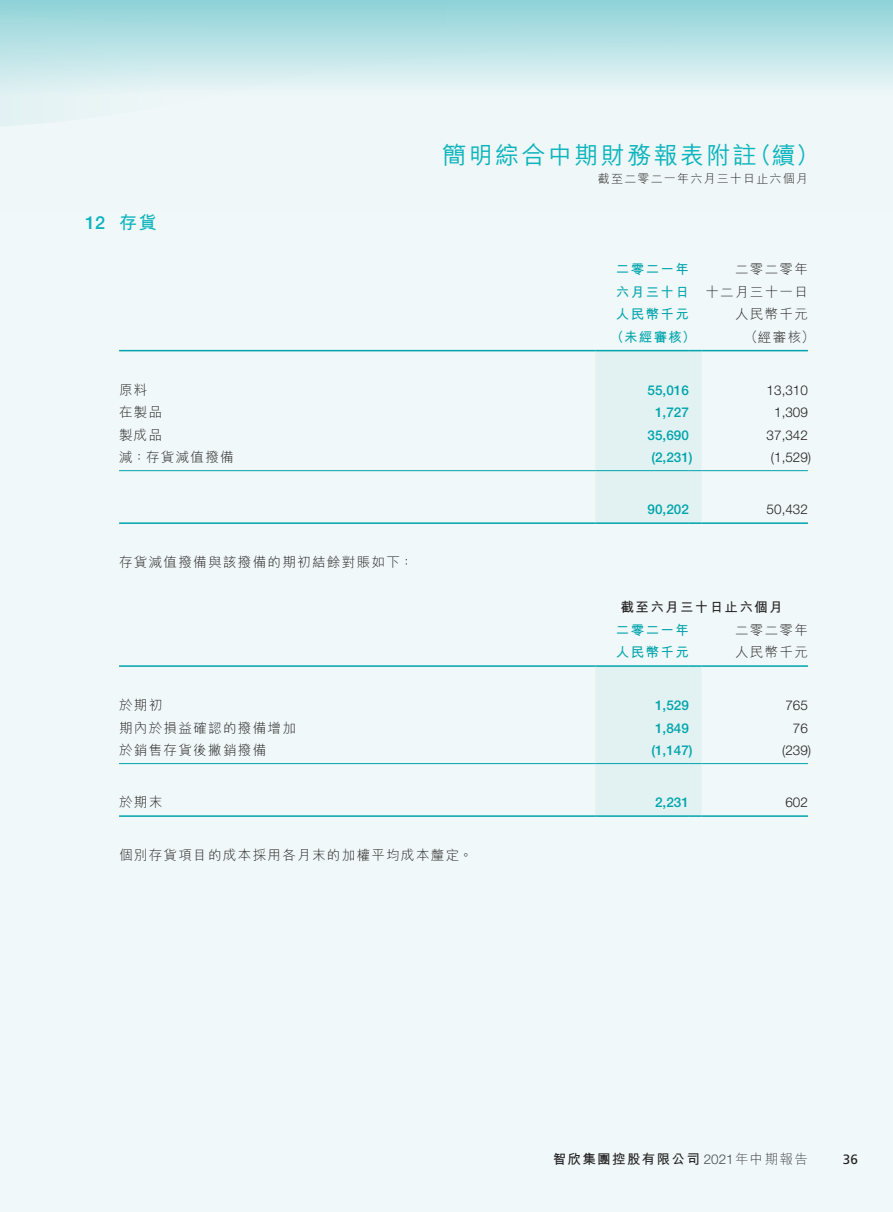
<style>
.page{position:relative;width:893px;height:1212px;background:#f0f8f9}
.page>*{position:absolute;margin:0;border:0;box-sizing:border-box;transform-origin:0 0}
.t1{font:500 24px "M Hei HK";letter-spacing:.1em;color:#0cb4bc}
.t2{font:700 18px "M Hei HK";color:#0cb4bc}
.t3{font:500 18px "Helvetica Neue LT Std";color:#0cb4bc}
.t4{font:300 13.5px/22.5px "M Hei HK";letter-spacing:.1em;color:#231f20;text-align:right}
.t5{font:500 13.5px "Helvetica Neue LT Std";color:#00a4ab}
.t6{font:300 13.5px "Helvetica Neue LT Std";color:#231f20}
.t7{font:700 13.5px/22.5px "M Hei HK";letter-spacing:.1em;color:#00a4ab}
.t8{font:700 13.5px "M Hei HK";letter-spacing:.1em;color:#231f20}
.t9{font:13.5px "Frutiger LT Std";color:#231f20}
.t10{font:300 12px "M Hei HK";letter-spacing:.1em;color:#231f20}
.s1{font-family:"Helvetica Neue LT Std";font-weight:300;color:#4b4c4d}
.s2{font-weight:300;color:#4b4c4d}
</style>
<div class="page">
<svg style="left:679px;top:0;width:214px;height:87px;background:#b8e3e6"></svg>
<svg style="left:344px;top:0;width:335px;height:87px;background:#bae3e6"></svg>
<svg style="left:0;top:76px;width:344px;height:50px"></svg>
<hr style="left:119px;top:470px;width:476px;height:1px;background:#00a4ab">
<hr style="left:702px;top:470px;width:106px;height:1px;background:#00a4ab">
<hr style="left:119px;top:350px;width:476px;height:1px;background:#00a4ab">
<hr style="left:702px;top:350px;width:106px;height:1px;background:#00a4ab">
<hr style="left:119px;top:522px;width:476px;height:2px;background:#00a4ab">
<div style="left:595px;top:350px;width:107px;height:174px;background:#e2f2f3"></div>
<hr style="left:702px;top:522px;width:106px;height:2px;background:#00a4ab">
<hr style="left:119px;top:763px;width:476px;height:1px;background:#00a4ab">
<hr style="left:702px;top:763px;width:106px;height:1px;background:#00a4ab">
<hr style="left:119px;top:665px;width:476px;height:2px;background:#00a4ab">
<hr style="left:702px;top:665px;width:106px;height:2px;background:#00a4ab">
<hr style="left:119px;top:815px;width:476px;height:2px;background:#00a4ab">
<div style="left:595px;top:665px;width:107px;height:152px;background:#e2f2f3"></div>
<hr style="left:702px;top:815px;width:106px;height:2px;background:#00a4ab">
<svg style="left:0;top:0;width:446px;height:76px;background:#b2dfe3"></svg>
<h2 class="t3" style="left:85px;top:212px;width:22px">12</h2>
<h2 class="t2" style="left:119px;top:209px;width:39px">存貨</h2>
<p class="t4" style="left:119px;top:378px;width:30px">原料</p>
<p class="t4" style="left:119px;top:401px;width:45px">在製品</p>
<p class="t4" style="left:119px;top:423px;width:45px">製成品</p>
<p class="t4" style="left:119px;top:446px;width:116px">減：存貨減值撥備</p>
<p class="t4" style="left:119px;top:551px;width:296px">存貨減值撥備與該撥備的期初結餘對賬如下：</p>
<h1 class="t1" style="left:442px;top:137px;width:316px">簡明綜合中期財務報表附註</h1>
<h1 class="t1" style="left:748px;top:137px;width:73px">（續(</h1>
<p class="t10" style="left:598px;top:173px;width:212px">截至二零二一年六月三十日止六個月</p>
<p class="t7" style="left:616px;top:257px;width:74px">二零二一年六月三十日</p>
<p class="t4" style="left:705px;top:258px;width:104px">二零二零年<br>十二月三十一日人民幣千元</p>
<p class="t7" style="left:616px;top:302px;width:74px">人民幣千元</p>
<p class="t7" style="left:611px;top:324px;width:87px">（未經審核）</p>
<p class="t4" style="left:744px;top:325px;width:72px">（經審核(</p>
<p class="t5" style="left:648px;top:382px;width:43px">55,016</p>
<p class="t6" style="left:767px;top:382px;width:43px">13,310</p>
<p class="t5" style="left:655px;top:404px;width:35px">1,727</p>
<p class="t6" style="left:774px;top:404px;width:35px">1,309</p>
<p class="t5" style="left:648px;top:427px;width:43px">35,690</p>
<p class="t6" style="left:767px;top:427px;width:43px">37,342</p>
<p class="t5" style="left:651px;top:449px;width:43px">)2,231(</p>
<p class="t6" style="left:771px;top:449px;width:42px">)1,529(</p>
<p class="t5" style="left:648px;top:501px;width:43px">90,202</p>
<p class="t6" style="left:767px;top:501px;width:43px">50,432</p>
<p class="t8" style="left:621px;top:597px;width:164px">截至六月三十日止六個月</p>
<p class="t4" style="left:735px;top:618px;width:74px">二零二零年</p>
<p class="t7" style="left:616px;top:617px;width:74px">二零二一年</p>
<p class="t7" style="left:616px;top:640px;width:74px">人民幣千元</p>
<p class="t4" style="left:735px;top:641px;width:74px">人民幣千元</p>
<p class="t4" style="left:119px;top:694px;width:45px">於期初</p>
<p class="t5" style="left:655px;top:697px;width:35px">1,529</p>
<p class="t6" style="left:785px;top:697px;width:24px">765</p>
<p class="t4" style="left:119px;top:716px;width:178px">期內於損益確認的撥備增加</p>
<p class="t5" style="left:655px;top:720px;width:35px">1,849</p>
<p class="t6" style="left:793px;top:719px;width:17px">76</p>
<p class="t4" style="left:119px;top:739px;width:149px">於銷售存貨後撇銷撥備</p>
<p class="t5" style="left:651px;top:742px;width:43px">)1,147(</p>
<p class="t6" style="left:782px;top:742px;width:31px">)239(</p>
<p class="t4" style="left:119px;top:791px;width:45px">於期末</p>
<p class="t5" style="left:655px;top:794px;width:35px">2,231</p>
<p class="t6" style="left:785px;top:794px;width:24px">602</p>
<p class="t4" style="left:119px;top:844px;width:355px">個別存貨項目的成本採用各月末的加權平均成本釐定。</p>
<p class="t8" style="left:553px;top:1149px;width:257px">智欣集團控股有限公司 <span class="s1">2021</span><span class="s2">年中期報告</span></p>
<p class="t9" style="left:843px;top:1151px;width:17px">36</p>
</div>
